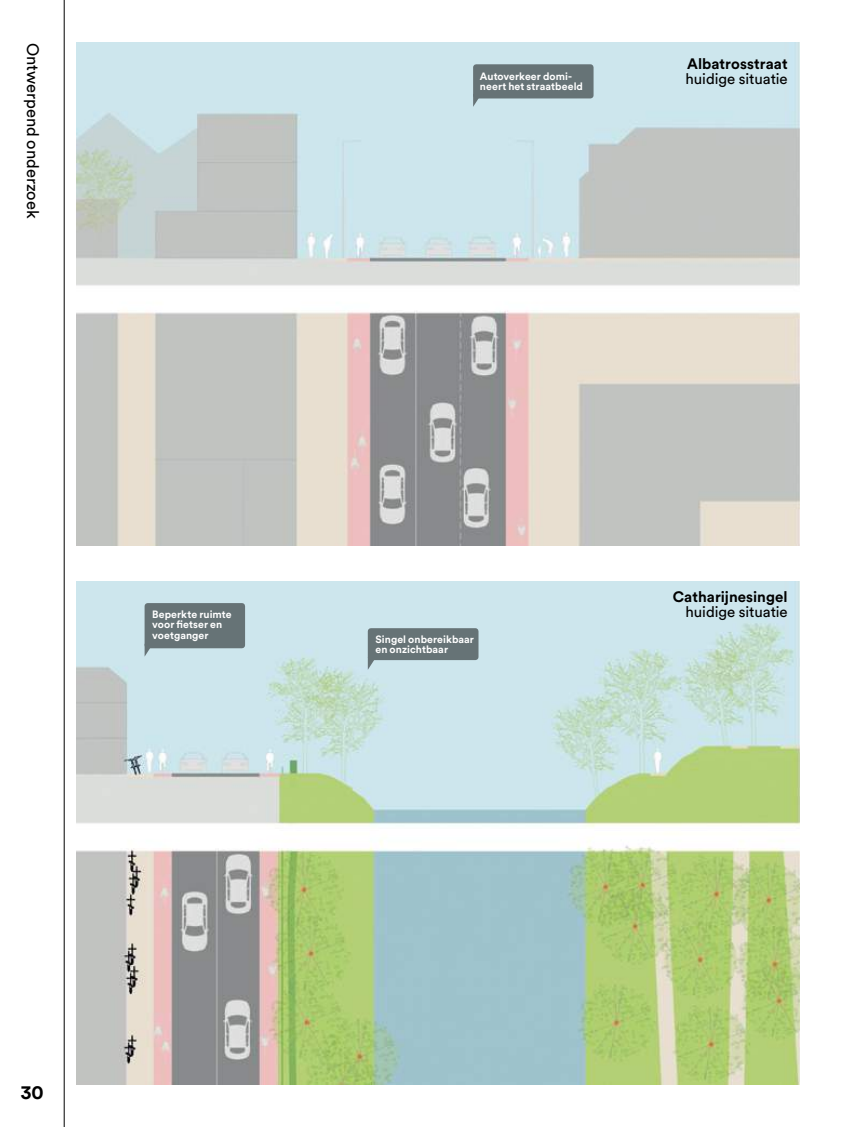
<style>
.page{position:relative;width:851px;height:1127px;background:#fff}
.page>*{position:absolute;margin:0;border:0;box-sizing:border-box;transform-origin:0 0}
.t1{font:700 19.5px "Circular Std";color:#000}
.t2{font:16.5px "Circular Std";color:#000}
.t3{font:700 15px "Circular Std";letter-spacing:.005em;color:#000}
.t4{font:15px "Circular Std";letter-spacing:-.005em;color:#000}
.t5{font:700 10.5px/10.5px "Circular Std";letter-spacing:.005em;color:#fff}
</style>
<div class="page">
<hr style="left:64px;top:0;width:1px;height:1127px;background:#000">
<img style="left:77px;top:43px;width:722px;height:503px">
<img style="left:77px;top:581px;width:722px;height:503px">
<div style="left:476px;top:67px;width:114px;height:28px;background:#667376"></div>
<svg style="left:473px;top:94px;width:71px;height:13px"></svg>
<div style="left:371px;top:631px;width:104px;height:26px;background:#667376"></div>
<svg style="left:368px;top:657px;width:71px;height:13px"></svg>
<div style="left:147px;top:606px;width:95px;height:39px;background:#667376"></div>
<svg style="left:144px;top:644px;width:72px;height:13px"></svg>
<h2 class="t2" style="left:43px;top:43px;width:177px;rotate:90deg">Ontwerpend onderzoek</h2>
<p class="t5" style="left:480px;top:70px;width:105px">Autoverkeer domi&shy;neert het straatbeeld</p>
<h3 class="t3" style="left:687px;top:54px;width:102px">Albatrosstraat</h3>
<h3 class="t4" style="left:685px;top:70px;width:104px">huidige situatie</h3>
<p class="t5" style="left:152px;top:609px;width:81px">Beperkte ruimte voor fietser en voetganger</p>
<p class="t5" style="left:375px;top:634px;width:100px">Singel onbereikbaar en onzichtbaar</p>
<h3 class="t3" style="left:672px;top:587px;width:116px">Catharijnesingel</h3>
<h3 class="t4" style="left:685px;top:603px;width:104px">huidige situatie</h3>
<h1 class="t1" style="left:21px;top:1080px;width:24px">30</h1>
</div>
